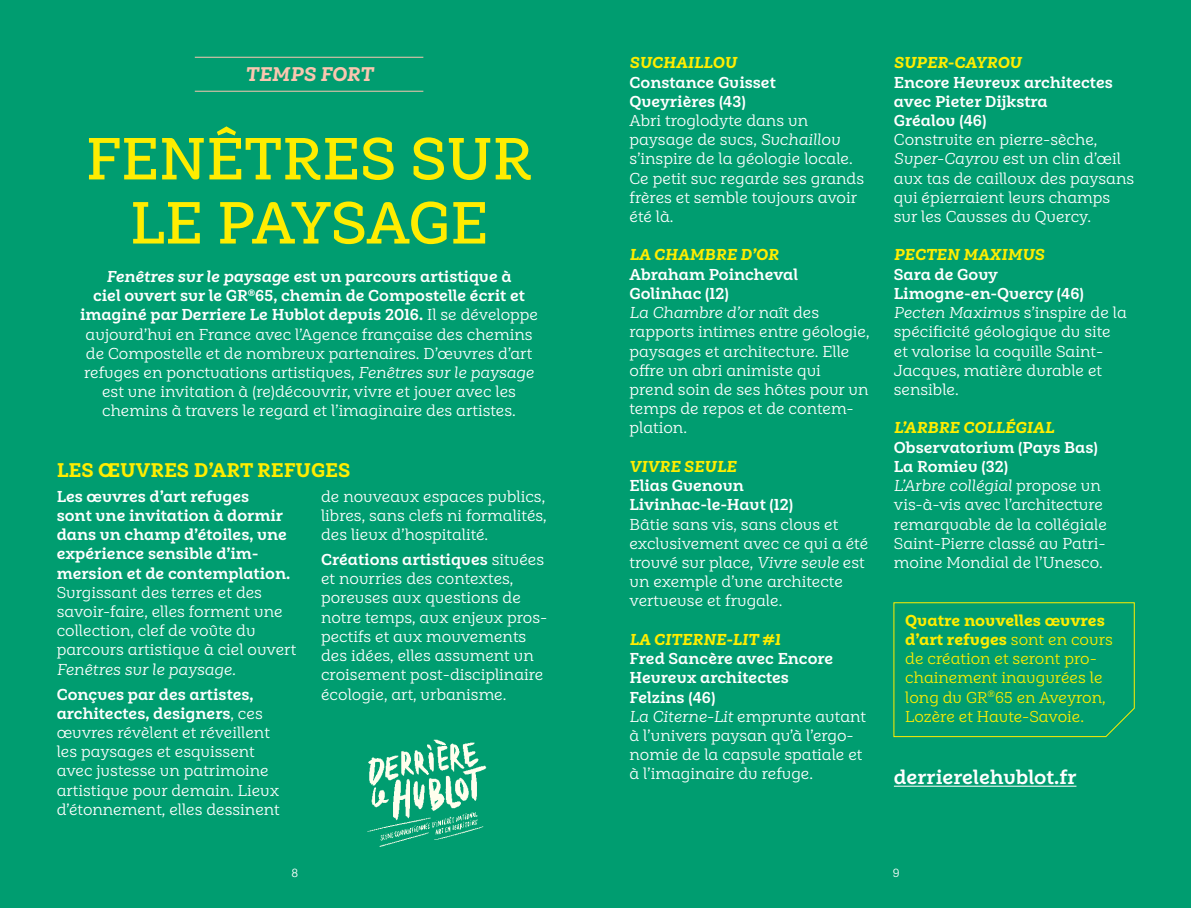
<style>
.page{position:relative;width:1191px;height:908px;background:#fff}
.page>*{position:absolute;margin:0;border:0;box-sizing:border-box;transform-origin:0 0}
.t1{font:600 60px/64px "Weekly Alt";color:#ffed00;text-align:center}
.t2{font:800 20px "Weekly Alt";color:#ffed00}
.t3{font:700 20px "Weekly Alt";color:#fff}
.t4{font:italic 800 20px "Weekly Alt";color:#fac6b0}
.t5{font:16px/19.2px "Weekly Alt";color:#fff}
.t6{font:700 16px/19.2px "Weekly Alt";color:#fff}
.t7{font:16px/19.2px "Weekly Alt";color:#ffed00}
.t8{font:italic 800 16px "Weekly Alt";color:#ffed00}
.t9{font:italic 16px "Weekly Alt";color:#fff}
.t10{font:12px "Weekly Alt";color:#fff}
.s1{font-weight:700;font-style:italic}
.s2{font-weight:700}
.s3{font-style:italic}
.s4{font-weight:800}
</style>
<div class="page">
<div style="left:0;top:0;width:1191px;height:907px;background:#009d70"></div>
<svg style="left:893px;top:602px;width:242px;height:135px"></svg>
<hr style="left:894px;top:785px;width:182px;height:1px;background:#fff">
<hr style="left:195px;top:57px;width:228px;height:1px;background:#fac6b0">
<hr style="left:195px;top:91px;width:228px;height:1px;background:#fac6b0">
<img style="left:367px;top:739px;width:120px;height:108px">
<p class="t4" style="left:245px;top:63px;width:129px">TEMPS FORT</p>
<h1 class="t1" style="left:86px;top:128px;width:448px">FENÊTRES SUR<br>LE PAYSAGE</h1>
<p class="t5" style="left:80px;top:267px;width:459px;text-align:center"><span class="s1">Fenêtres sur le paysag</span><span class="s2">e est un parcours artistique à<br>ciel ouvert sur le GR</span><sup>®</sup><span class="s2">65, chemin de Compostelle écrit et imaginé par Derriere Le Hublot depuis 2016.</span> Il se développe aujourd’hui en France avec l’Agence française des chemins de Compostelle et de nombreux partenaires. D’œuvres d’art refuges en ponctuations artistiques, <span class="s3">Fenêtres sur le paysage </span>est une invitation à (re)découvrir, vivre et jouer avec les chemins à travers le regard et l’imaginaire des artistes.</p>
<p class="t2" style="left:57px;top:458px;width:295px">LES ŒUVRES D’ART REFUGES</p>
<p class="t6" style="left:57px;top:486px;width:235px">Les œuvres d’art refuges<br>sont une invitation à dormir dans un champ d’étoiles, une expérience sensible d’im&shy;mersion et de contemplation.</p>
<p class="t5" style="left:57px;top:582px;width:241px">Surgissant des terres et des savoir-faire, elles forment une collection, clef de voûte du parcours artistique à ciel ouvert</p>
<p class="t9" style="left:57px;top:660px;width:180px">Fenêtres sur le paysage.</p>
<p class="t5" style="left:57px;top:684px;width:225px"><span class="s2">Conçues par des artistes, architectes, designers</span>, ces œuvres révèlent et réveillent les paysages et esquissent avec justesse un patrimoine artistique pour demain. Lieux d’étonnement, elles dessinent</p>
<p class="t5" style="left:321px;top:486px;width:227px;text-align:justify">de nouveaux espaces publics, libres, sans clefs ni formalités, des lieux d’hospitalité.</p>
<p class="t5" style="left:321px;top:550px;width:228px"><span class="s2">Créations artistiques</span> situées et nourries des contextes, poreuses aux questions de notre temps, aux enjeux pros&shy;pectifs et aux mouvements des idées, elles assument un croisement post-disciplinaire écologie, art, urbanisme.</p>
<p class="t8" style="left:629px;top:53px;width:109px">SUCHAILLOU</p>
<p class="t6" style="left:629px;top:73px;width:148px">Constance Guisset<br>Queyrières (43)</p>
<p class="t5" style="left:629px;top:111px;width:236px">Abri troglodyte dans un paysage de sucs, <span class="s3">Suchaillou </span>s’inspire de la géologie locale.<br>Ce petit suc regarde ses grands frères et semble toujours avoir été là.</p>
<p class="t8" style="left:629px;top:245px;width:151px">LA CHAMBRE D’OR</p>
<p class="t5" style="left:629px;top:265px;width:241px"><span class="s2">Abraham Poincheval<br>Golinhac (12)<br></span><span class="s3">La Chambre d’or</span> naît des rapports intimes entre géologie, paysages et architecture. Elle offre un abri animiste qui<br>prend soin de ses hôtes pour un temps de repos et de contem&shy;plation.</p>
<p class="t8" style="left:629px;top:456px;width:108px">VIVRE SEULE</p>
<p class="t6" style="left:629px;top:476px;width:165px">Elias Guenoun<br>Livinhac-le-Haut (12)</p>
<p class="t5" style="left:629px;top:514px;width:240px">Bâtie sans vis, sans clous et exclusivement avec ce qui a été trouvé sur place, <span class="s3">Vivre seule</span> est un exemple d’une architecte vertueuse et frugale.</p>
<p class="t8" style="left:629px;top:629px;width:153px">LA CITERNE-LIT #1</p>
<p class="t5" style="left:629px;top:649px;width:238px"><span class="s2">Fred Sancère avec Encore<br>Heureux architectes<br>Felzins (46)<br></span><span class="s3">La Citerne-Lit</span> emprunte autant à l’univers paysan qu’à l’ergo&shy;nomie de la capsule spatiale et à l’imaginaire du refuge.</p>
<p class="t8" style="left:894px;top:53px;width:129px">SUPER-CAYROU</p>
<p class="t6" style="left:894px;top:73px;width:220px">Encore Heureux architectes avec Pieter Dijkstra<br>Gréalou (46)</p>
<p class="t5" style="left:894px;top:130px;width:242px">Construite en pierre-sèche,<br><span class="s3">Super-Cayrou</span> est un clin d’œil aux tas de cailloux des paysans qui épierraient leurs champs sur les Causses du Quercy.</p>
<p class="t8" style="left:894px;top:245px;width:152px">PECTEN MAXIMUS</p>
<p class="t5" style="left:894px;top:265px;width:234px"><span class="s2">Sara de Gouy<br>Limogne-en-Quercy (46)<br></span><span class="s3">Pecten Maximus</span> s’inspire de la spécificité géologique du site et valorise la coquille Saint-<br>Jacques, matière durable et sensible.</p>
<p class="t8" style="left:894px;top:418px;width:162px">L’ARBRE COLLÉGIAL</p>
<p class="t5" style="left:894px;top:437px;width:214px"><span class="s2">Observatorium (Pays Bas)<br>La Romieu (32)<br></span><span class="s3">L’Arbre collégial</span> propose un vis-à-vis avec l’architecture remarquable de la collégiale<br>Saint-Pierre classé au Patri&shy;moine Mondial de l’Unesco.</p>
<p class="t7" style="left:905px;top:610px;width:209px"><span class="s4">Quatre nouvelles œuvres d’art refuges</span> sont en cours de création et seront pro&shy;chainement inaugurées le long du GR<sup>®</sup>65 en Aveyron,<br>Lozère et Haute-Savoie.</p>
<p class="t3" style="left:894px;top:765px;width:184px">derrierelehublot.fr</p>
<p class="t10" style="left:291px;top:865px;width:8px">8</p>
<p class="t10" style="left:892px;top:865px;width:8px">9</p>
</div>
